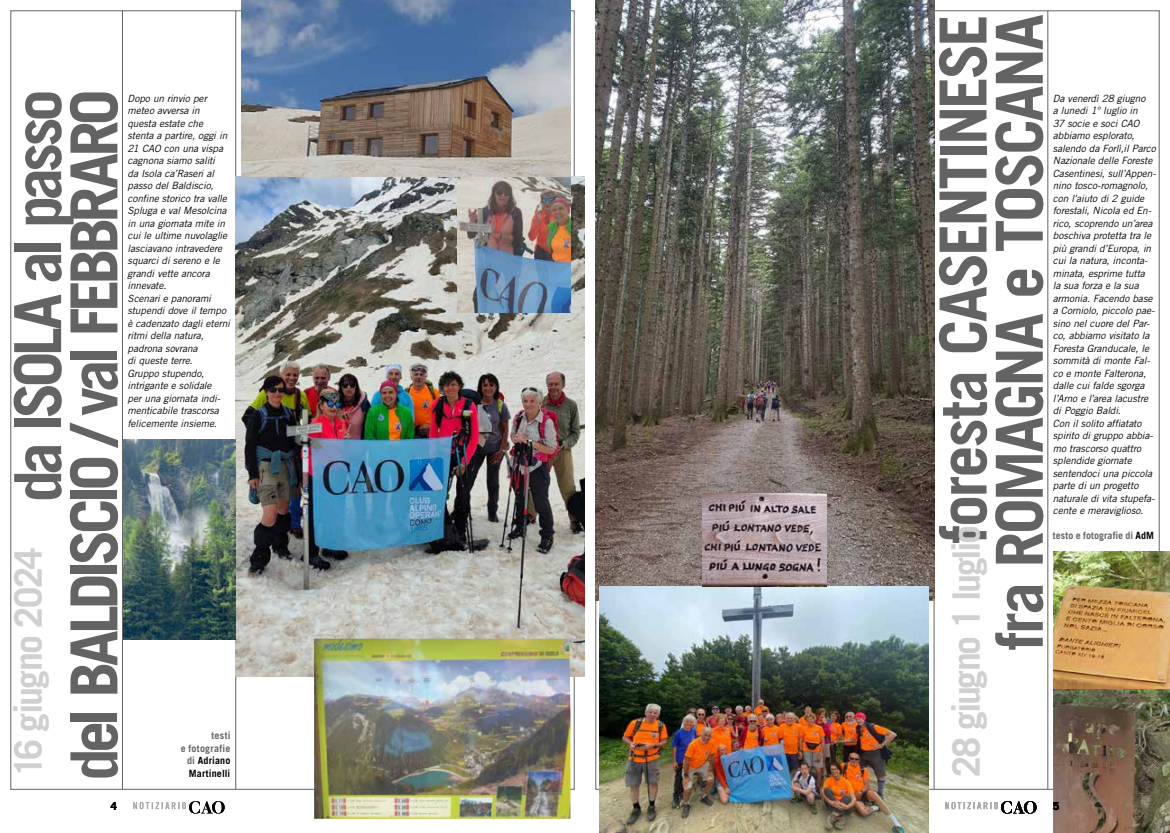
<style>
.page{position:relative;width:1170px;height:833px;background:#fff}
.page>*{position:absolute;margin:0;border:0;box-sizing:border-box;transform-origin:0 0}
.t1{font:700 65px/56.2px "Trade Gothic LT Std";letter-spacing:-.075em;color:#646363;text-align:right}
.t2{font:700 65px/56.2px "Trade Gothic LT Std";letter-spacing:-.055em;color:#646363;text-align:right}
.t3{font:700 37.88px "Trade Gothic LT Std";letter-spacing:-.055em;color:#d0d0d0}
.t4{font:700 11px "Trade Gothic LT Std";color:#000}
.t5{font:italic 10px/12.5px "Trade Gothic LT Std";letter-spacing:-.01em;color:#000}
.t6{font:700 10px/12.5px "Trade Gothic LT Std";letter-spacing:.015em;color:#646363;text-align:right}
.s1{color:#000}
</style>
<div class="page">
<hr style="left:933px;top:11px;width:1px;height:778px;background:#646363">
<hr style="left:1047px;top:11px;width:1px;height:778px;background:#646363">
<hr style="left:235px;top:11px;width:1px;height:778px;background:#646363">
<hr style="left:122px;top:11px;width:1px;height:778px;background:#646363">
<svg style="left:133px;top:801px;width:92px;height:12px"></svg>
<img style="left:236px;top:177px;width:349px;height:500px">
<img style="left:457px;top:177px;width:113px;height:136px">
<img style="left:241px;top:0;width:329px;height:177px">
<img style="left:123px;top:439px;width:113px;height:200px">
<img style="left:314px;top:639px;width:256px;height:180px">
<img style="left:595px;top:0;width:339px;height:601px">
<img style="left:599px;top:586px;width:329px;height:247px">
<img style="left:702px;top:493px;width:124px;height:93px">
<img style="left:1052px;top:552px;width:117px;height:281px">
<svg style="left:945px;top:801px;width:91px;height:12px"></svg>
<h1 class="t2" style="left:934px;top:650px;width:637px;rotate:-90deg">foresta CASENTINESE<br>fra ROMAGNA e TOSCANA</h1>
<h1 class="t1" style="left:9px;top:781px;width:693px;rotate:-90deg">da ISOLA al passo<br>del BALDISCIO /val FEBBRARO</h1>
<p class="t5" style="left:1052px;top:92px;width:104px">Da venerdì 28 giugno<br>a lunedi 1° luglio in<br>37 socie e soci CAO abbiamo esplorato, salendo da Forlì,il Parco<br>Nazionale delle Foreste<br>Casentinesi, sull’Appen&shy;nino tosco-romagnolo, con l’aiuto di 2 guide forestali, Nicola ed En&shy;rico, scoprendo un’area boschiva protetta tra le più grandi d’Europa, in cui la natura, inconta&shy;minata, esprime tutta<br>la sua forza e la sua armonia. Facendo base a Corniolo, piccolo pae&shy;sino nel cuore del Par&shy;co, abbiamo visitato la<br>Foresta Granducale, le sommità di monte Fal&shy;co e monte Falterona, dalle cui falde sgorga l’Arno e l’area lacustre di Poggio Baldi.<br>Con il solito affiatato spirito di gruppo abbia&shy;mo trascorso quattro splendide giornate sentendoci una piccola parte di un progetto naturale di vita stupefa&shy;cente e meraviglioso.</p>
<p class="t5" style="left:127px;top:92px;width:104px">Dopo un rinvio per meteo avversa in questa estate che stenta a partire, oggi in<br>21 CAO con una vispa cagnona siamo saliti<br>da Isola ca’Raseri al passo del Baldiscio, confine storico tra valle<br>Spluga e val Mesolcina in una giornata mite in cui le ultime nuvolaglie lasciavano intravedere squarci di sereno e le grandi vette ancora innevate.<br>Scenari e panorami stupendi dove il tempo è cadenzato dagli eterni ritmi della natura, padrona sovrana<br>di queste terre.<br>Gruppo stupendo, intrigante e solidale<br>per una giornata indi&shy;menticabile trascorsa felicemente insieme.</p>
<h2 class="t3" style="left:943px;top:777px;width:254px;rotate:-90deg">28 giugno 1 luglio</h2>
<p class="t6" style="left:1052px;top:529px;width:102px">testo e fotografie di <span class="s1">AdM</span></p>
<h2 class="t3" style="left:5px;top:777px;width:230px;rotate:-90deg">16 giugno 2024</h2>
<p class="t6" style="left:181px;top:729px;width:51px">testi<br>e fotografie di <span class="s1">Adriano<br>Martinelli</span></p>
<p class="t4" style="left:111px;top:799px;width:8px">4</p>
<p class="t4" style="left:1052px;top:799px;width:8px">5</p>
</div>
